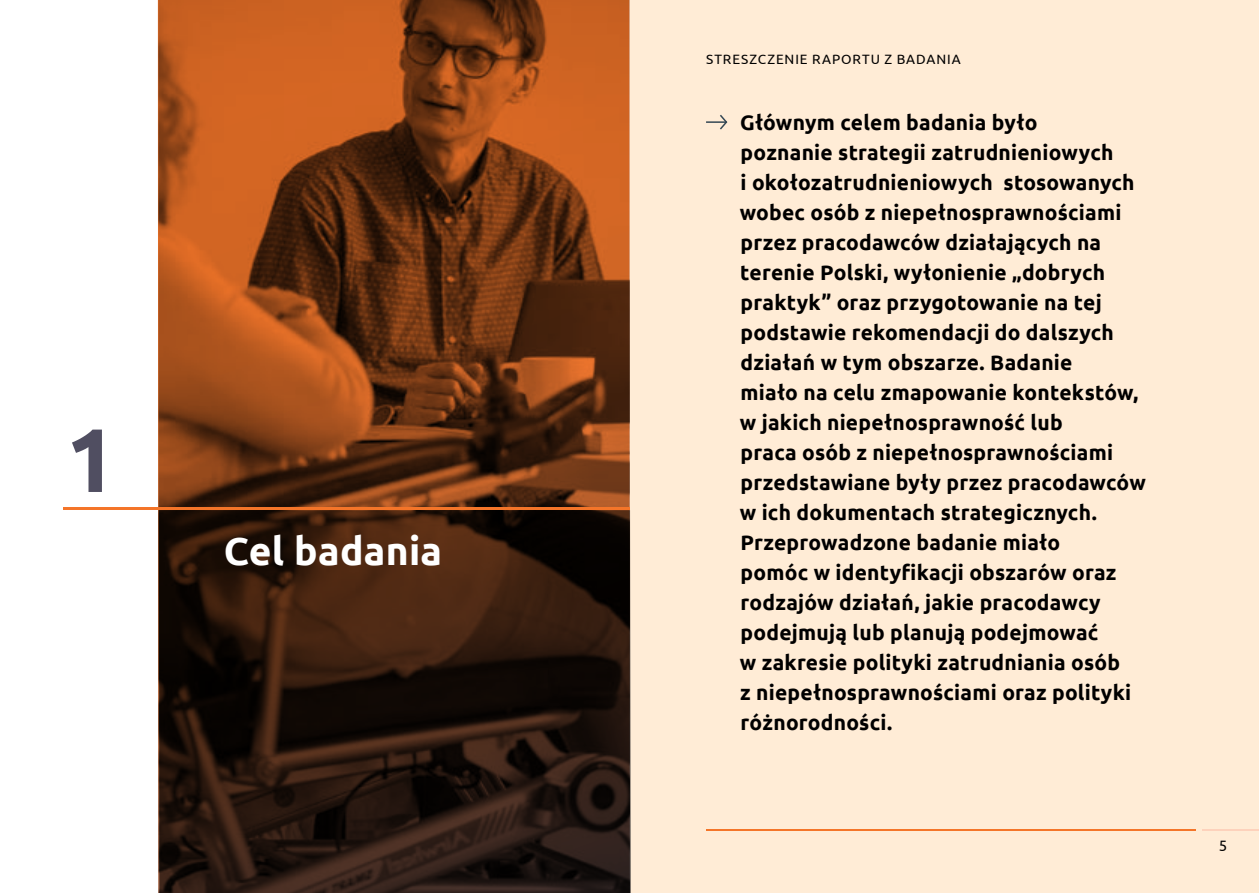
<style>
.page{position:relative;width:1259px;height:893px;background:#fff}
.page>*{position:absolute;margin:0;border:0;box-sizing:border-box;transform-origin:0 0}
.t1{font:700 90px "Ubuntu";color:#504e61}
.tytuł_rozdziału_prze{font:700 39px "Ubuntu";letter-spacing:.005em;color:#fff}
.lead{font:700 21px/30px "Ubuntu";letter-spacing:.01em;color:#000}
.t2{font:15px "Ubuntu";color:#000}
.t3{font:13.5px "Ubuntu";letter-spacing:.075em;color:#000}
</style>
<div class="page">
<div style="left:629px;top:0;width:630px;height:893px;background:#ffecd6"></div>
<hr style="left:706px;top:829px;width:489px;height:2px;background:#f47529">
<hr style="left:1202px;top:829px;width:57px;height:2px;background:#fdd2bc">
<svg style="left:720px;top:115px;width:8px;height:15px"></svg>
<hr style="left:706px;top:121px;width:21px;height:2px;background:#344754">
<svg style="left:158px;top:0;width:472px;height:893px;background:#904619"></svg>
<svg style="left:159px;top:510px;width:472px;height:383px;background:#29170d"></svg>
<hr style="left:64px;top:507px;width:566px;height:3px;background:#f47529">
<p class="t1" style="left:66px;top:405px;width:53px">1</p>
<p class="tytuł_rozdziału_prze" style="left:224px;top:527px;width:220px">Cel badania</p>
<p class="t3" style="left:706px;top:51px;width:256px">STRESZCZENIE RAPORTU Z BADANIA</p>
<p class="lead" style="left:740px;top:107px;width:407px">Głównym celem badania było<br>poznanie strategii zatrudnieniowych<br>i okołozatrudnieniowych stosowanych wobec osób z niepełnosprawnościami przez pracodawców działających na terenie Polski, wyłonienie „dobrych praktyk” oraz przygotowanie na tej podstawie rekomendacji do dalszych działań w tym obszarze. Badanie<br>miało na celu zmapowanie kontekstów, w jakich niepełnosprawność lub<br>praca osób z niepełnosprawnościami przedstawiane były przez pracodawców w ich dokumentach strategicznych.<br>Przeprowadzone badanie miało<br>pomóc w identyfikacji obszarów oraz rodzajów działań, jakie pracodawcy podejmują lub planują podejmować<br>w zakresie polityki zatrudniania osób<br>z niepełnosprawnościami oraz polityki różnorodności.</p>
<p class="t2" style="left:1218px;top:836px;width:10px">5</p>
</div>
